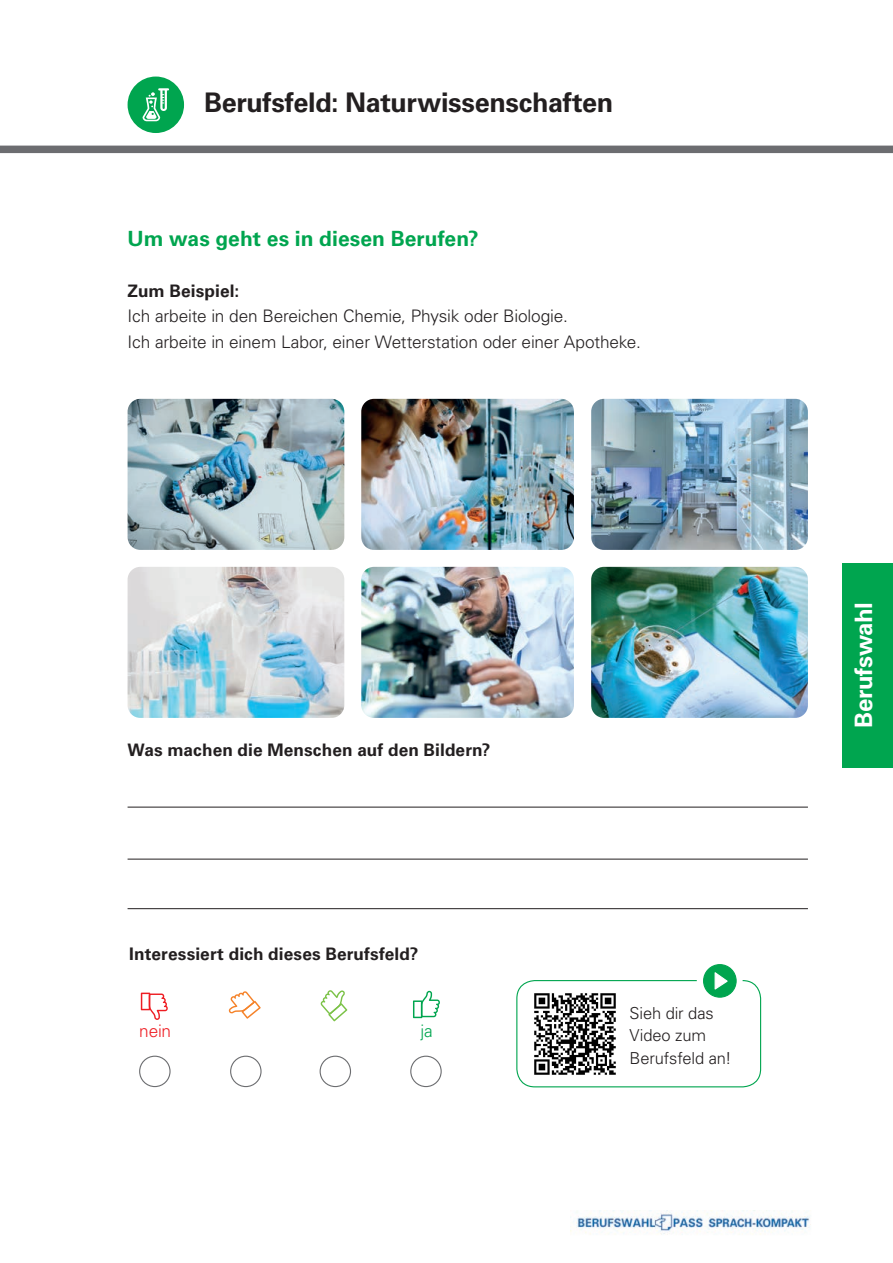
<style>
.page{position:relative;width:893px;height:1263px;background:#fff}
.page>*{position:absolute;margin:0;border:0;box-sizing:border-box;transform-origin:0 0}
.t1{font:700 27px "Univers LT Std";letter-spacing:-.01em;color:#231f20}
.t2{font:700 24px "Univers LT Std";letter-spacing:-.015em;color:#fff}
.t3{font:700 21px "Univers LT Std";letter-spacing:.005em;color:#00a54f}
.t4{font:300 17.25px/25.5px "Univers LT Std";letter-spacing:-.01em;color:#231f20}
.t5{font:700 17.25px "Univers LT Std";letter-spacing:.005em;color:#231f20}
.t6{font:300 17.25px "Univers LT Std";color:#ee1d23}
.t7{font:300 17.25px "Univers LT Std";color:#00a54f}
.t8{font:300 16.5px/22.5px "Univers LT Std";letter-spacing:-.005em;color:#231f20}
</style>
<div class="page">
<div style="left:842px;top:562px;width:51px;height:205px;background:#00a54f"></div>
<img style="left:571px;top:1210px;width:240px;height:25px">
<div style="left:0;top:146px;width:893px;height:7px;background:#6c6d70"></div>
<div style="left:128px;top:77px;width:56px;height:56px;background:#00a54f;border-radius:50%"></div>
<svg style="left:143px;top:88px;width:26px;height:33px"></svg>
<img style="left:128px;top:567px;width:216px;height:151px">
<img style="left:128px;top:399px;width:216px;height:151px">
<img style="left:591px;top:567px;width:217px;height:151px">
<img style="left:361px;top:567px;width:213px;height:151px">
<img style="left:591px;top:399px;width:217px;height:151px">
<img style="left:361px;top:399px;width:213px;height:151px">
<hr style="left:128px;top:859px;width:680px;height:1px;background:#231f20">
<hr style="left:128px;top:908px;width:680px;height:1px;background:#231f20">
<hr style="left:128px;top:807px;width:680px;height:1px;background:#231f20">
<svg style="left:141px;top:992px;width:27px;height:28px"></svg>
<svg style="left:229px;top:991px;width:32px;height:28px"></svg>
<svg style="left:320px;top:990px;width:27px;height:31px"></svg>
<svg style="left:413px;top:991px;width:27px;height:27px"></svg>
<div style="left:516px;top:980px;width:245px;height:107px;border:1px solid #00a54f;border-radius:18px"></div>
<img style="left:534px;top:993px;width:82px;height:82px">
<div style="left:139px;top:1056px;width:32px;height:31px;border:1px solid #6c6d70;border-radius:50%"></div>
<div style="left:230px;top:1056px;width:32px;height:31px;border:1px solid #6c6d70;border-radius:50%"></div>
<div style="left:320px;top:1056px;width:31px;height:31px;border:1px solid #6c6d70;border-radius:50%"></div>
<div style="left:410px;top:1056px;width:32px;height:31px;border:1px solid #6c6d70;border-radius:50%"></div>
<div style="left:704px;top:965px;width:32px;height:32px;background:#00a54f;border-radius:50%"></div>
<div style="left:703px;top:964px;width:34px;height:34px;border:1px solid #00a54f;border-radius:50%"></div>
<svg style="left:714px;top:972px;width:14px;height:18px"></svg>
<p class="t1" style="left:204px;top:87px;width:411px">Berufsfeld: Naturwissenschaften</p>
<h3 class="t3" style="left:128px;top:226px;width:353px">Um was geht es in diesen Berufen?</h3>
<p class="t5" style="left:128px;top:281px;width:113px">Zum Beispiel:</p>
<p class="t4" style="left:128px;top:303px;width:515px">Ich arbeite in den Bereichen Chemie, Physik oder Biologie.<br>Ich arbeite in einem Labor, einer Wetterstation oder einer Apotheke.</p>
<p class="t5" style="left:128px;top:740px;width:364px">Was machen die Menschen auf den Bildern?</p>
<p class="t5" style="left:129px;top:944px;width:291px">Interessiert dich dieses Berufsfeld?</p>
<p class="t6" style="left:139px;top:1021px;width:33px">nein</p>
<p class="t7" style="left:420px;top:1021px;width:14px">ja</p>
<p class="t8" style="left:629px;top:1002px;width:104px">Sieh dir das<br>Video zum<br>Berufsfeld an!</p>
<h2 class="t2" style="left:850px;top:728px;width:127px;rotate:-90deg">Berufswahl</h2>
</div>
